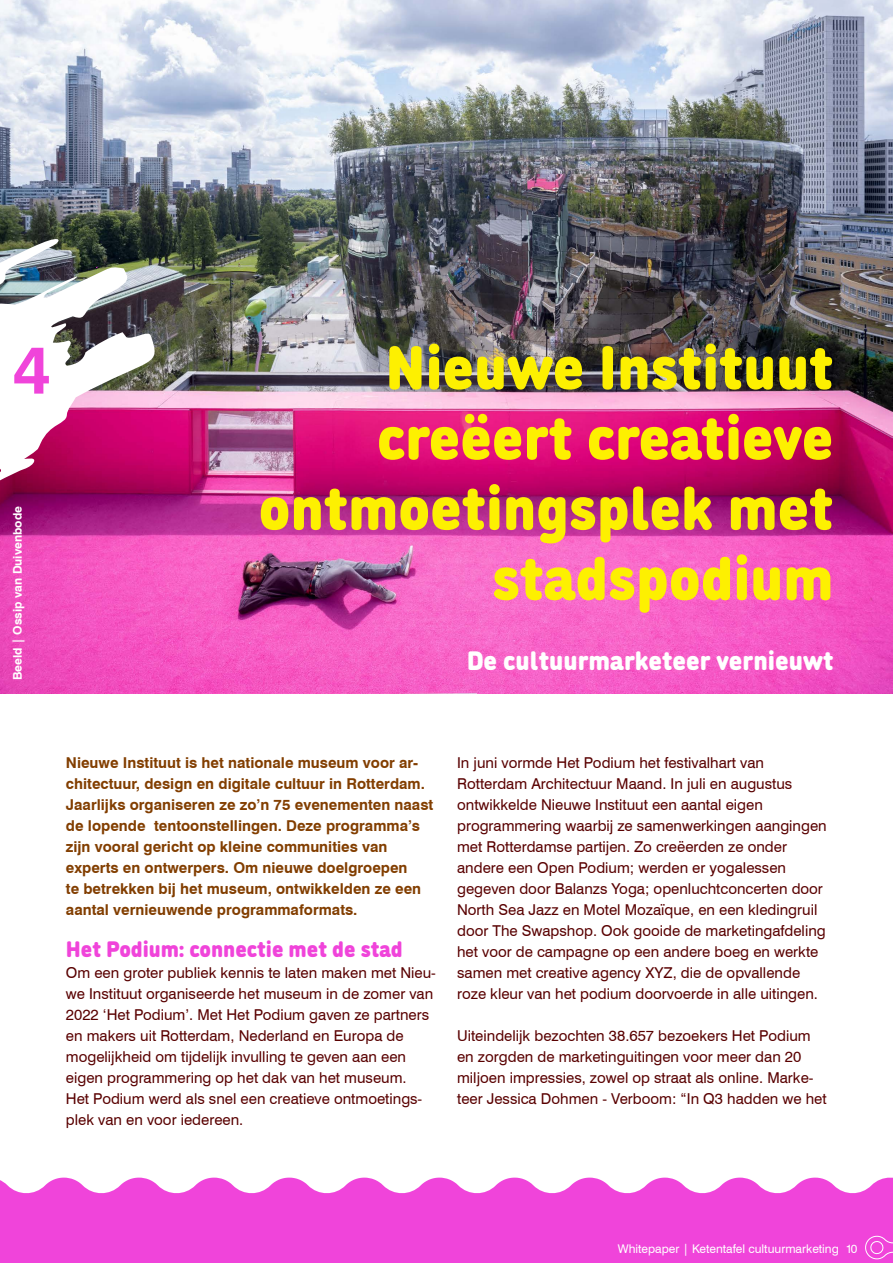
<style>
.page{position:relative;width:893px;height:1263px;background:#fff}
.page>*{position:absolute;margin:0;border:0;box-sizing:border-box;transform-origin:0 0}
.t1{font:700 67.5px "Swiss 721 BT";color:#f044da}
.t2{font:900 61.95px/70.2px "DI Nosaur";color:#fdf001;text-align:right}
.t3{font:900 26.7px "DI Nosaur";color:#fff}
.t4{font:900 22.5px "DI Nosaur";color:#f044da}
.t5{font:15px/21px "Swiss 721 BT";color:#590000}
.t6{font:700 15px/21px "Swiss 721 BT";color:#823e00}
.t7{font:12px "Swiss 721 BT";color:#fff}
.t8{font:700 12px "Swiss 721 BT";color:#fff}
</style>
<div class="page">
<img style="left:0;top:0;width:893px;height:693px">
<svg style="left:0;top:234px;width:157px;height:460px"></svg>
<svg style="left:0;top:1177px;width:893px;height:86px;background:#f156dd"></svg>
<svg style="left:864px;top:1234px;width:29px;height:26px"></svg>
<h1 class="t1" style="left:13px;top:329px;width:40px">4</h1>
<p class="t8" style="left:10px;top:680px;width:176px;rotate:-90deg">Beeld | Ossip van Duivenbode</p>
<h2 class="t2" style="left:259px;top:327px;width:576px">Nieuwe Instituut creëert creatieve ontmoetingsplek met stadspodium</h2>
<h3 class="t3" style="left:467px;top:640px;width:368px">De cultuurmarketeer vernieuwt</h3>
<p class="t6" style="left:66px;top:752px;width:369px">Nieuwe Instituut is het nationale museum voor ar&shy;chitectuur, design en digitale cultuur in Rotterdam.<br>Jaarlijks organiseren ze zo’n 75 evenementen naast de lopende tentoonstellingen. Deze programma’s zijn vooral gericht op kleine communities van experts en ontwerpers. Om nieuwe doelgroepen<br>te betrekken bij het museum, ontwikkelden ze een aantal vernieuwende programmaformats.</p>
<h3 class="t4" style="left:66px;top:931px;width:338px">Het Podium: connectie met de stad</h3>
<p class="t5" style="left:66px;top:962px;width:371px">Om een groter publiek kennis te laten maken met Nieu&shy;we Instituut organiseerde het museum in de zomer van 2022 ‘Het Podium’. Met Het Podium gaven ze partners en makers uit Rotterdam, Nederland en Europa de mogelijkheid om tijdelijk invulling te geven aan een eigen programmering op het dak van het museum.<br>Het Podium werd als snel een creatieve ontmoetings&shy;plek van en voor iedereen.</p>
<p class="t5" style="left:457px;top:752px;width:371px">In juni vormde Het Podium het festivalhart van Rotterdam Architectuur Maand. In juli en augustus ontwikkelde Nieuwe Instituut een aantal eigen programmering waarbij ze samenwerkingen aangingen met Rotterdamse partijen. Zo creëerden ze onder andere een Open Podium; werden er yogalessen gegeven door Balanzs Yoga; openluchtconcerten door North Sea Jazz en Motel Mozaïque, en een kledingruil door The Swapshop. Ook gooide de marketingafdeling het voor de campagne op een andere boeg en werkte samen met creative agency XYZ, die de opvallende roze kleur van het podium doorvoerde in alle uitingen.</p>
<p class="t5" style="left:457px;top:1025px;width:371px">Uiteindelijk bezochten 38.657 bezoekers Het Podium en zorgden de marketinguitingen voor meer dan 20 miljoen impressies, zowel op straat als online. Marke&shy;teer Jessica Dohmen - Verboom: “In Q3 hadden we het</p>
<p class="t7" style="left:618px;top:1241px;width:241px">Whitepaper | Ketentafel cultuurmarketing 10</p>
</div>
